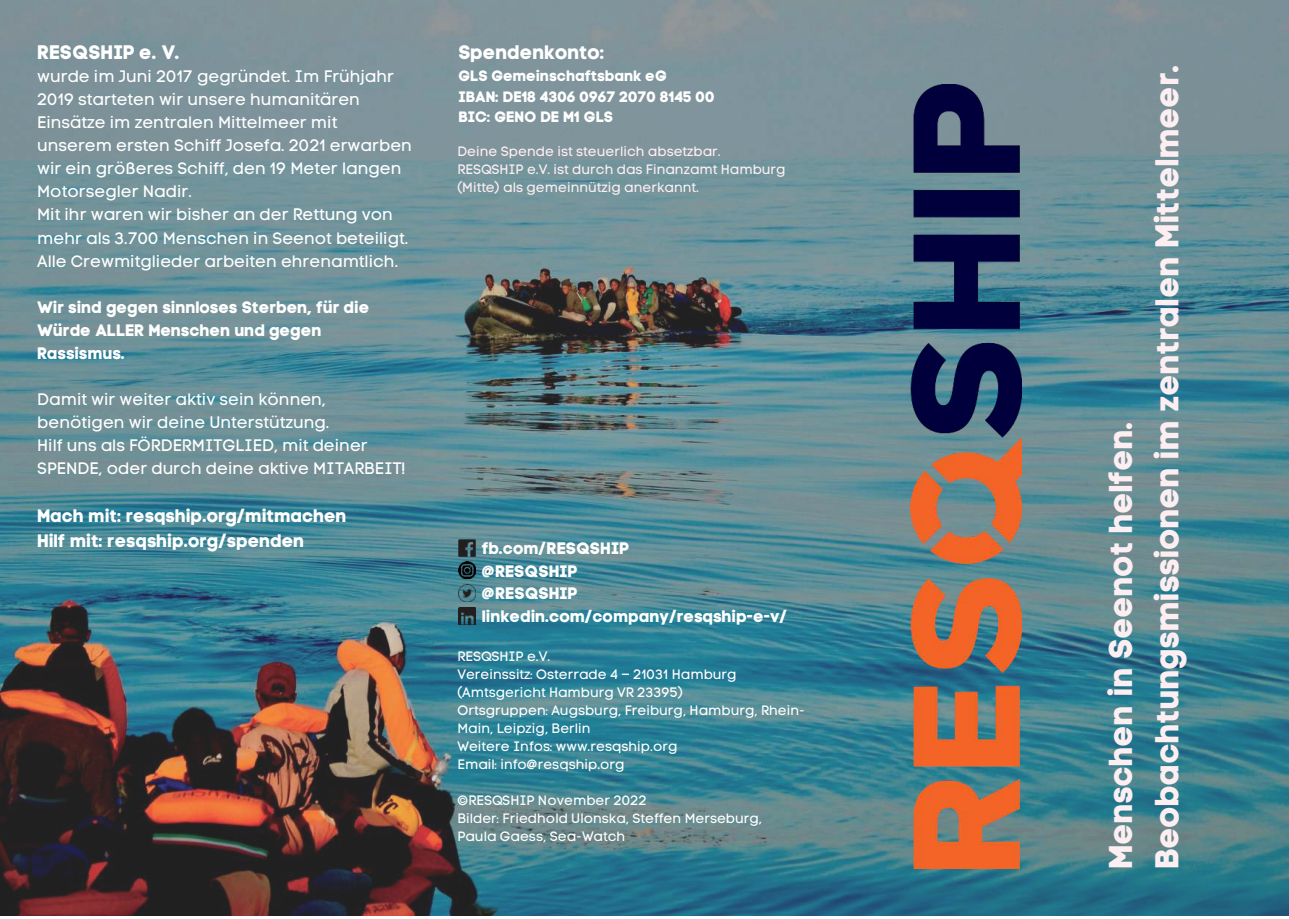
<style>
.page{position:relative;width:1289px;height:919px;background:#fff}
.page>*{position:absolute;margin:0;border:0;box-sizing:border-box;transform-origin:0 0}
.t1{font:33px/46.2px "Code Pro Bold LC";color:#fdeef1}
.t2{font:19.5px "Code Pro Bold LC";color:#fff}
.t3{font:18px/25px "Code Pro Bold LC";color:#fff}
.t4{font:16.5px/23px "Code Pro Normal LC";color:#fff}
.t5{font:16.5px/22.5px "Code Pro Bold LC";color:#fff}
.t6{font:15px/20.2px "Code Pro Bold LC";color:#fff}
.t7{font:13.5px/18px "Code Pro Normal LC";color:#fff}
.t8{font:13.5px/18px "Code Pro Normal LC";color:#fdeef1}
</style>
<div class="page">
<img style="left:0;top:0;width:1288px;height:915px">
<img style="left:458px;top:538px;width:17px;height:18px">
<img style="left:458px;top:584px;width:17px;height:17px">
<img style="left:458px;top:607px;width:17px;height:17px">
<img style="left:458px;top:562px;width:17px;height:16px">
<img style="left:910px;top:85px;width:111px;height:783px">
<p class="t2" style="left:37px;top:44px;width:144px">RESQSHIP e. V.</p>
<p class="t4" style="left:37px;top:65px;width:376px">wurde im Juni 2017 gegründet. Im Frühjahr 2019 starteten wir unsere humanitären Einsätze im zentralen Mittelmeer mit unserem ersten Schiff Josefa. 2021 erwarben wir ein größeres Schiff, den 19 Meter langen Motorsegler Nadir.<br>Mit ihr waren wir bisher an der Rettung von mehr als 3.700 Menschen in Seenot beteiligt.<br>Alle Crewmitglieder arbeiten ehrenamtlich.</p>
<p class="t5" style="left:37px;top:297px;width:334px;line-height:23px">Wir sind gegen sinnloses Sterben, für die<br>Würde ALLER Menschen und gegen<br>Rassismus.</p>
<p class="t4" style="left:37px;top:387px;width:370px">Damit wir weiter aktiv sein können, benötigen wir deine Unterstützung.<br>Hilf uns als FÖRDERMITGLIED, mit deiner SPENDE, oder durch deine aktive MITARBEIT!</p>
<p class="t3" style="left:37px;top:504px;width:311px">Mach mit: resqship.org/mitmachen<br>Hilf mit: resqship.org/spenden</p>
<p class="t2" style="left:458px;top:44px;width:148px">Spendenkonto:</p>
<p class="t6" style="left:458px;top:67px;width:258px">GLS Gemeinschaftsbank eG<br>IBAN: DE18 4306 0967 2070 8145 00<br>BIC: GENO DE M1 GLS</p>
<p class="t8" style="left:457px;top:143px;width:330px">Deine Spende ist steuerlich absetzbar.<br>RESQSHIP e.V. ist durch das Finanzamt Hamburg (Mitte) als gemeinnützig anerkannt.</p>
<p class="t5" style="left:482px;top:538px;width:307px">fb.com/RESQSHIP<br>@RESQSHIP<br>@RESQSHIP linkedin.com/company/resqship-e-v/</p>
<p class="t7" style="left:457px;top:647px;width:349px">RESQSHIP e.V.<br>Vereinssitz: Osterrade 4 – 21031 Hamburg (Amtsgericht Hamburg VR 23395)<br>Ortsgruppen: Augsburg, Freiburg, Hamburg, Rhein-<br>Main, Leipzig, Berlin<br>Weitere Infos: www.resqship.org<br>Email: info@resqship.org</p>
<p class="t7" style="left:457px;top:791px;width:306px">©RESQSHIP November 2022<br>Bilder: Friedhold Ulonska, Steffen Merseburg,<br>Paula Gaess, Sea-Watch</p>
<h1 class="t1" style="left:1100px;top:868px;width:806px;rotate:-90deg">Menschen in Seenot helfen.<br>Beobachtungsmissionen im zentralen Mittelmeer.</h1>
</div>
